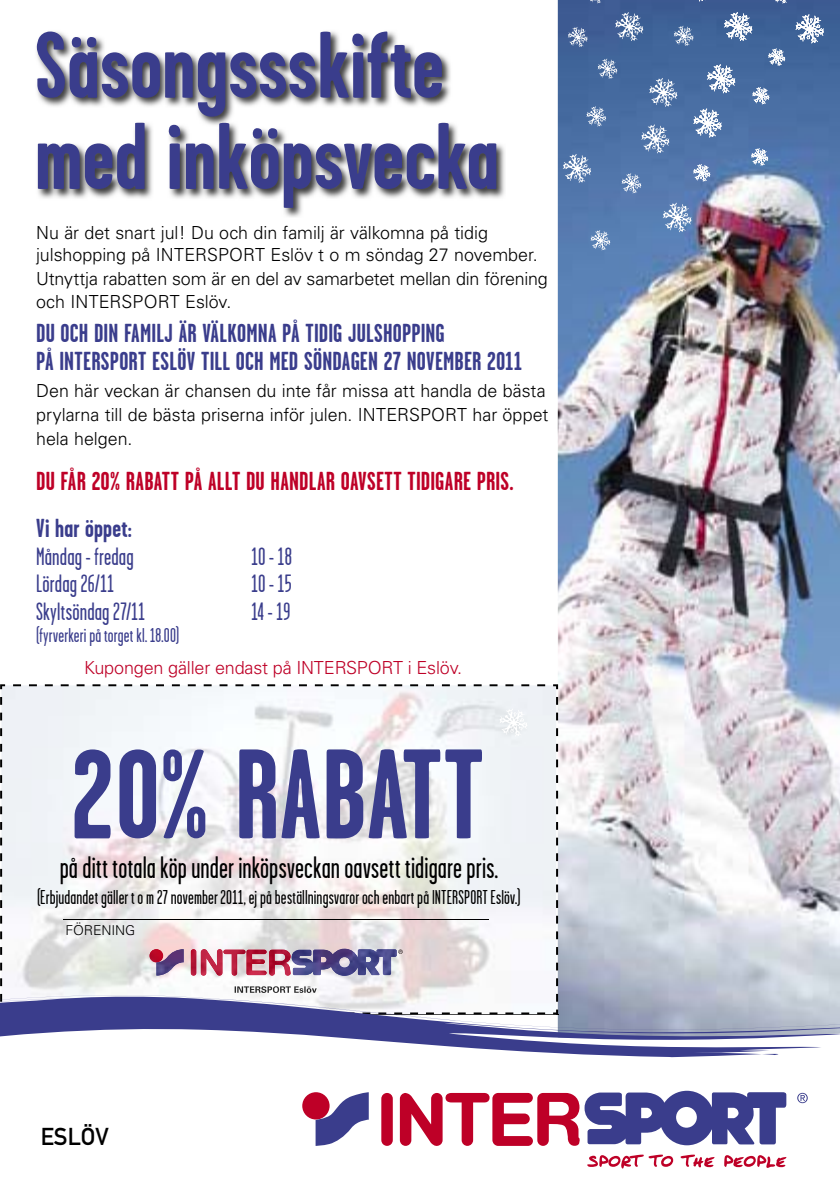
<style>
.page{position:relative;width:840px;height:1191px;background:#fff}
.page>*{position:absolute;margin:0;border:0;box-sizing:border-box;transform-origin:0 0}
.t1{font:700 127px "Garage Gothic";color:#3a3d8c}
.t2{font:700 94.6px/91.2px "Garage Gothic";color:#3a3d8c}
.t3{font:31px "Garage Gothic";letter-spacing:.005em;color:#000}
.t4{font:700 26px/28px "Garage Gothic";letter-spacing:.005em;color:#3a3d8c}
.t5{font:700 26px "Garage Gothic";letter-spacing:.01em;color:#be0027}
.t6{font:25px "Garage Gothic";letter-spacing:.01em;color:#3a3d8c}
.t7{font:24px "DIN Mittelschrift Alternate";color:#000}
.t8{font:20px "Garage Gothic";letter-spacing:.01em;color:#000}
.t9{font:20px "Garage Gothic";letter-spacing:.015em;color:#3a3d8c}
.t10{font:300 18px/23.6px "Univers";letter-spacing:-.005em;color:#000}
.t11{font:300 18px "Univers";letter-spacing:-.01em;color:#be0027}
.t12{font:300 17.4px "Univers";letter-spacing:-.01em;color:#be0027}
.t13{font:300 14px "Univers";letter-spacing:-.01em;color:#000}
.t14{font:300 13.6px "Univers";letter-spacing:-.01em;color:#000}
</style>
<div class="page">
<img style="left:557px;top:0;width:282px;height:993px">
<svg style="left:0;top:684px;width:557px;height:309px;fill:#f1f2f6"></svg>
<hr style="left:63px;top:919px;width:425px;height:1px;background:#000">
<img style="left:36px;top:31px;width:469px;height:186px">
<svg style="left:0;top:1030px;width:839px;height:27px"></svg>
<svg style="left:0;top:993px;width:839px;height:37px"></svg>
<svg style="left:797px;top:1092px;width:10px;height:11px"></svg>
<div style="left:381px;top:1093px;width:11px;height:52px;background:#be0027;border-radius:6px"></div>
<svg style="left:399px;top:1090px;width:386px;height:56px"></svg>
<div style="left:302px;top:1092px;width:27px;height:27px;background:#be0027;border-radius:50%"></div>
<svg style="left:315px;top:1092px;width:53px;height:53px"></svg>
<svg style="left:587px;top:1154px;width:85px;height:14px"></svg>
<svg style="left:680px;top:1154px;width:34px;height:13px"></svg>
<svg style="left:724px;top:1155px;width:62px;height:12px"></svg>
<svg style="left:772px;top:0;width:17px;height:4px"></svg>
<svg style="left:723px;top:12px;width:28px;height:29px"></svg>
<svg style="left:767px;top:48px;width:17px;height:18px"></svg>
<svg style="left:794px;top:14px;width:29px;height:30px"></svg>
<svg style="left:706px;top:64px;width:28px;height:29px"></svg>
<svg style="left:751px;top:87px;width:17px;height:17px"></svg>
<svg style="left:692px;top:164px;width:17px;height:18px"></svg>
<svg style="left:662px;top:203px;width:29px;height:29px"></svg>
<svg style="left:750px;top:148px;width:17px;height:18px"></svg>
<svg style="left:692px;top:109px;width:29px;height:29px"></svg>
<svg style="left:673px;top:26px;width:20px;height:20px"></svg>
<svg style="left:648px;top:78px;width:29px;height:29px"></svg>
<svg style="left:640px;top:124px;width:29px;height:29px"></svg>
<svg style="left:586px;top:106px;width:19px;height:21px"></svg>
<svg style="left:621px;top:173px;width:20px;height:21px"></svg>
<svg style="left:590px;top:230px;width:20px;height:20px"></svg>
<svg style="left:562px;top:154px;width:28px;height:29px"></svg>
<svg style="left:597px;top:59px;width:20px;height:20px"></svg>
<svg style="left:567px;top:27px;width:20px;height:20px"></svg>
<svg style="left:614px;top:12px;width:29px;height:29px"></svg>
<svg style="left:587px;top:0;width:17px;height:4px"></svg>
<svg style="left:682px;top:0;width:29px;height:2px"></svg>
<h2 class="t2" style="left:35px;top:-8px;width:465px">Säsongssskifte med inköpsvecka</h2>
<h2 class="t2" style="left:35px;top:12px;width:465px">Säsongssskifte med inköpsvecka</h2>
<h2 class="t2" style="left:35px;top:111px;width:465px">med inköpsvecka</h2>
<p class="t10" style="left:36px;top:222px;width:503px;line-height:21.6px">Nu är det snart jul! Du och din familj är välkomna på tidig julshopping på INTERSPORT Eslöv t o m söndag 27 november.</p>
<p class="t10" style="left:36px;top:266px;width:513px">Utnyttja rabatten som är en del av samarbetet mellan din förening och INTERSPORT Eslöv.</p>
<h3 class="t4" style="left:36px;top:319px;width:487px">DU OCH DIN FAMILJ ÄR VÄLKOMNA PÅ TIDIG JULSHOPPING<br>PÅ INTERSPORT ESLÖV TILL OCH MED SÖNDAGEN 27 NOVEMBER 2011</h3>
<p class="t10" style="left:36px;top:379px;width:513px">Den här veckan är chansen du inte får missa att handla de bästa prylarna till de bästa priserna inför julen. INTERSPORT har öppet hela helgen.</p>
<h3 class="t5" style="left:36px;top:467px;width:479px">DU FÅR 20% RABATT PÅ ALLT DU HANDLAR OAVSETT TIDIGARE PRIS.</h3>
<h3 class="t4" style="left:36px;top:514px;width:97px">Vi har öppet:</h3>
<h3 class="t6" style="left:36px;top:543px;width:99px">Måndag - fredag</h3>
<h3 class="t6" style="left:251px;top:543px;width:42px">10 - 18</h3>
<h3 class="t6" style="left:36px;top:571px;width:79px">Lördag 26/11</h3>
<h3 class="t6" style="left:251px;top:571px;width:42px">10 - 15</h3>
<h3 class="t6" style="left:36px;top:598px;width:110px">Skyltsöndag 27/11</h3>
<h3 class="t6" style="left:251px;top:598px;width:40px">14 - 19</h3>
<p class="t9" style="left:36px;top:624px;width:144px">(fyrverkeri på torget kl. 18.00)</p>
<p class="t12" style="left:84px;top:653px;width:379px">Kupongen gäller endast på INTERSPORT i Eslöv.</p>
<p class="t11" style="left:84px;top:656px;width:379px">Kupongen gäller endast på INTERSPORT i Eslöv.</p>
<p class="t11" style="left:84px;top:664px;width:379px">Kupongen gäller endast på INTERSPORT i Eslöv.</p>
<h1 class="t1" style="left:71px;top:728px;width:414px">20% RABATT</h1>
<h3 class="t3" style="left:60px;top:851px;width:439px">på ditt totala köp under inköpsveckan oavsett tidigare pris.</h3>
<p class="t8" style="left:37px;top:886px;width:485px">(Erbjudandet gäller t o m 27 november 2011, ej på beställningsvaror och enbart på INTERSPORT Eslöv.)</p>
<p class="t13" style="left:65px;top:913px;width:71px">FÖRENING</p>
<p class="t14" style="left:65px;top:922px;width:71px">FÖRENING</p>
<h3 class="t7" style="left:41px;top:1123px;width:70px">ESLÖV</h3>
</div>
